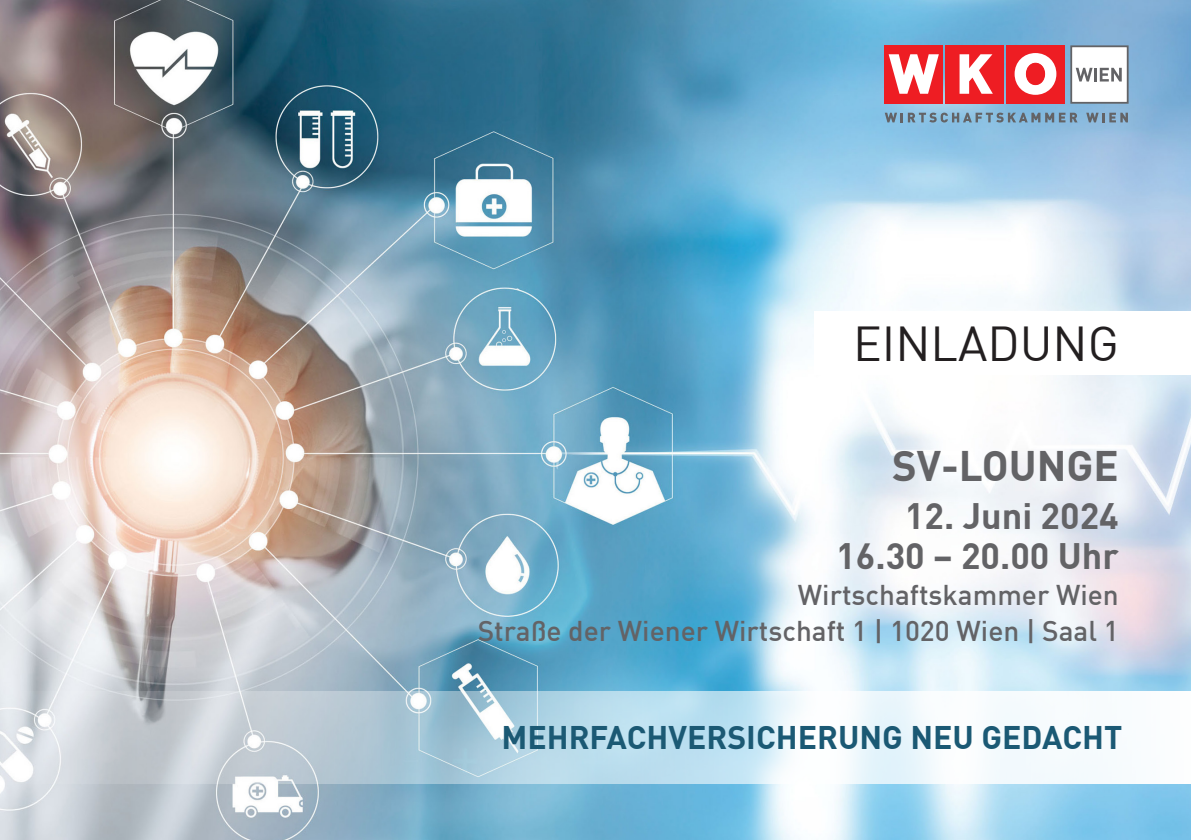
<style>
.page{position:relative;width:1191px;height:840px;background:#fff}
.page>*{position:absolute;margin:0;border:0;box-sizing:border-box;transform-origin:0 0}
.t1{font:48px "DIN";color:#231f20}
.t2{font:700 41.8px "DIN";color:#636366}
.t3{font:700 36px "DIN";color:#636366}
.t4{font:700 32px "DIN";color:#1b5974}
.t5{font:500 28px "DIN";color:#636366}
</style>
<div class="page">
<img style="left:0;top:0;width:1191px;height:839px">
<div style="left:1006px;top:45px;width:58px;height:58px;background:#ee1d23"></div>
<div style="left:945px;top:45px;width:58px;height:58px;background:#ee1d23"></div>
<svg style="left:959px;top:54px;width:34px;height:40px"></svg>
<div style="left:884px;top:45px;width:58px;height:58px;background:#ee1d23"></div>
<svg style="left:888px;top:54px;width:51px;height:40px"></svg>
<svg style="left:1014px;top:53px;width:42px;height:42px"></svg>
<svg style="left:1070px;top:45px;width:58px;height:59px"></svg>
<svg style="left:884px;top:112px;width:193px;height:10px;background:#7999af"></svg>
<svg style="left:1086px;top:113px;width:42px;height:9px"></svg>
<svg style="left:0;top:690px;width:1191px;height:92px"></svg>
<div style="left:814px;top:310px;width:377px;height:64px;background:#fff"></div>
<p class="t1" style="left:853px;top:313px;width:267px">EINLADUNG</p>
<p class="t2" style="left:892px;top:438px;width:228px">SV-LOUNGE</p>
<p class="t3" style="left:905px;top:491px;width:215px">12. Juni 2024</p>
<p class="t3" style="left:836px;top:531px;width:284px">16.30 – 20.00 Uhr</p>
<p class="t5" style="left:798px;top:576px;width:322px">Wirtschaftskammer Wien</p>
<p class="t5" style="left:478px;top:612px;width:642px">Straße der Wiener Wirtschaft 1 | 1020 Wien | Saal 1</p>
<p class="t4" style="left:501px;top:716px;width:622px">MEHRFACHVERSICHERUNG NEU GEDACHT</p>
</div>
